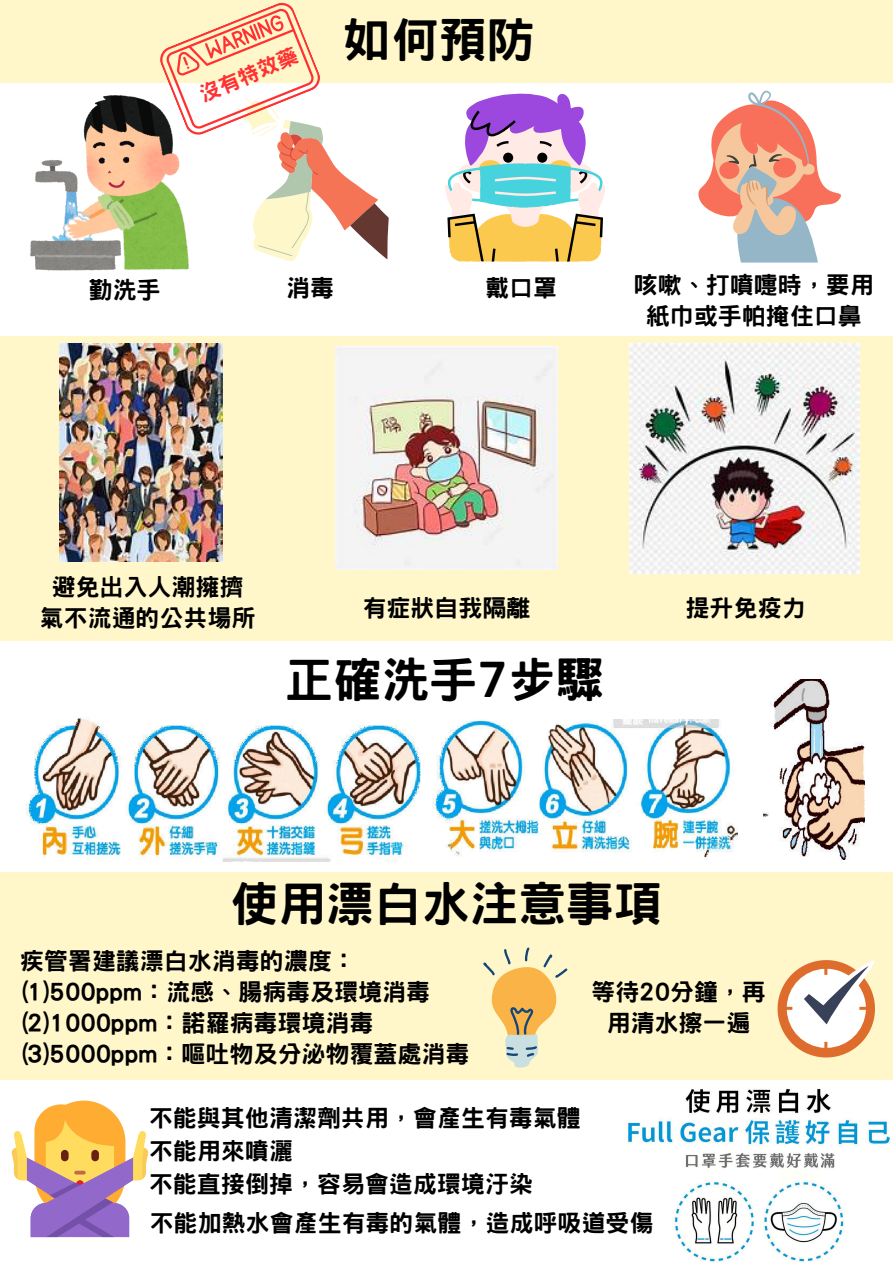
<style>
.page{position:relative;width:893px;height:1263px;background:#fff}
.page>*{position:absolute;margin:0;border:0;box-sizing:border-box;transform-origin:0 0}
.t1{font:800 48px "Han Wang Hei";color:#000}
.t2{font:800 24px/30.9px "Han Wang Hei";color:#000;text-align:center}
.t3{font:800 21px "Han Wang Hei";color:#ff3131}
</style>
<div class="page">
<div style="left:0;top:0;width:893px;height:83px;background:#fff7ca"></div>
<img style="left:31px;top:96px;width:157px;height:175px">
<div style="left:0;top:336px;width:893px;height:304px;background:#fff7ca"></div>
<div style="left:0;top:873px;width:893px;height:207px;background:#fff7ca"></div>
<svg style="left:445px;top:94px;width:160px;height:168px"></svg>
<img style="left:59px;top:343px;width:164px;height:219px">
<img style="left:335px;top:347px;width:223px;height:223px">
<svg style="left:698px;top:90px;width:143px;height:173px"></svg>
<img style="left:629px;top:343px;width:230px;height:230px">
<img style="left:26px;top:717px;width:395px;height:144px">
<img style="left:432px;top:719px;width:305px;height:139px">
<img style="left:763px;top:680px;width:101px;height:180px">
<img style="left:627px;top:1088px;width:264px;height:175px">
<svg style="left:483px;top:947px;width:84px;height:121px"></svg>
<svg style="left:777px;top:960px;width:98px;height:97px"></svg>
<svg style="left:11px;top:1100px;width:138px;height:137px"></svg>
<svg style="left:156px;top:2px;width:233px;height:259px"></svg>
<p class="t3" style="left:196px;top:85px;width:107px;rotate:-23deg">沒有特效藥</p>
<p class="t1" style="left:343px;top:16px;width:193px">如何預防</p>
<p class="t2" style="left:88px;top:275px;width:73px">勤洗手</p>
<p class="t2" style="left:485px;top:272px;width:73px">戴口罩</p>
<p class="t2" style="left:286px;top:272px;width:49px">消毒</p>
<p class="t2" style="left:633px;top:269px;width:241px">咳嗽、打噴嚏時，要用紙巾或手帕掩住口鼻</p>
<p class="t2" style="left:51px;top:571px;width:193px">避免出入人潮擁擠</p>
<p class="t2" style="left:39px;top:602px;width:217px">氣不流通的公共場所</p>
<p class="t2" style="left:362px;top:593px;width:169px">有症狀自我隔離</p>
<p class="t1" style="left:285px;top:655px;width:320px">正確洗手7步驟</p>
<p class="t2" style="left:685px;top:593px;width:121px">提升免疫力</p>
<p class="t1" style="left:230px;top:880px;width:433px">使用漂白水注意事項</p>
<h1 class="t2" style="left:20px;top:945px;width:337px">疾管署建議漂白水消毒的濃度：</h1>
<p class="t2" style="left:20px;top:976px;width:412px">(1)500ppm：流感、腸病毒及環境消毒</p>
<p class="t2" style="left:20px;top:1007px;width:355px">(2)1000ppm：諾羅病毒環境消毒</p>
<p class="t2" style="left:20px;top:1038px;width:451px">(3)5000ppm：嘔吐物及分泌物覆蓋處消毒</p>
<h1 class="t2" style="left:591px;top:976px;width:176px">等待20分鐘，再用清水擦一遍</h1>
<p class="t2" style="left:149px;top:1102px;width:433px">不能與其他清潔劑共用，會產生有毒氣體</p>
<p class="t2" style="left:149px;top:1135px;width:145px">不能用來噴灑</p>
<p class="t2" style="left:149px;top:1169px;width:385px">不能直接倒掉，容易會造成環境汙染</p>
<p class="t2" style="left:149px;top:1207px;width:505px">不能加熱水會產生有毒的氣體，造成呼吸道受傷</p>
</div>
